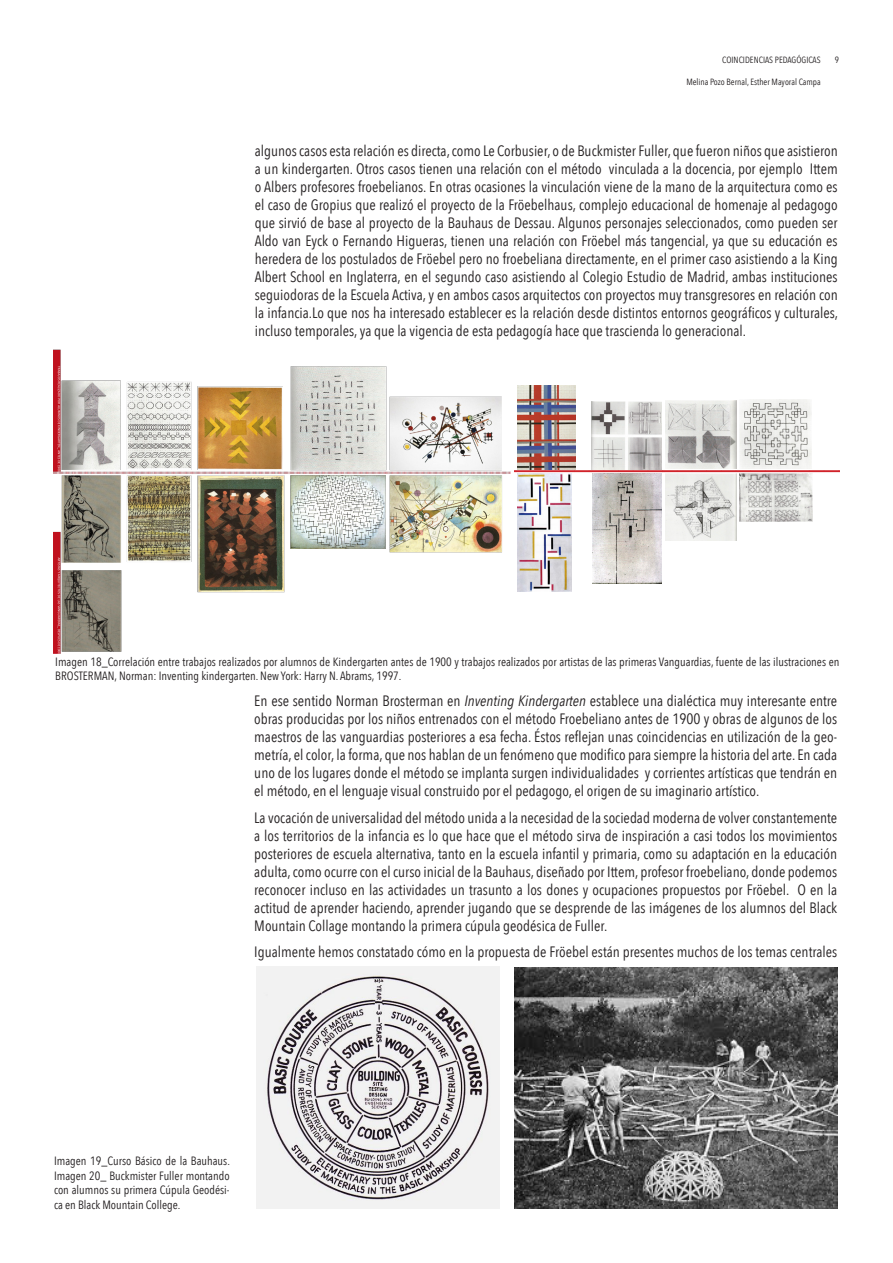
<style>
.page{position:relative;width:893px;height:1263px;background:#fff}
.page>*{position:absolute;margin:0;border:0;box-sizing:border-box;transform-origin:0 0}
.t1{font:15px/18px "Avenir Next Condensed";color:#231f20;text-align:justify}
.t2{font:12px/14.4px "Avenir Next Condensed";color:#231f20}
.t3{font:9px "Avenir Next Condensed";color:#231f20}
.s1{font-style:italic}
</style>
<div class="page">
<img style="left:54px;top:350px;width:457px;height:303px">
<img style="left:592px;top:474px;width:69px;height:109px">
<img style="left:518px;top:474px;width:53px;height:117px">
<img style="left:665px;top:474px;width:72px;height:66px">
<img style="left:665px;top:400px;width:71px;height:69px">
<img style="left:740px;top:399px;width:72px;height:69px">
<img style="left:740px;top:474px;width:72px;height:48px">
<img style="left:592px;top:401px;width:69px;height:68px">
<img style="left:518px;top:386px;width:57px;height:83px">
<svg style="left:515px;top:470px;width:324px;height:2px"></svg>
<img style="left:256px;top:966px;width:243px;height:243px">
<img style="left:515px;top:968px;width:322px;height:241px">
<p class="t3" style="left:722px;top:52px;width:100px">COINCIDENCIAS PEDAGÓGICAS</p>
<p class="t3" style="left:686px;top:74px;width:136px">Melina Pozo Bernal, Esther Mayoral Campa</p>
<p class="t3" style="left:835px;top:52px;width:6px">9</p>
<p class="t1" style="left:255px;top:141px;width:585px">algunos casos esta relación es directa, como Le Corbusier, o de Buckmister Fuller, que fueron niños que asistieron a un kindergarten. Otros casos tienen una relación con el método vinculada a la docencia, por ejemplo Ittem o Albers profesores froebelianos. En otras ocasiones la vinculación viene de la mano de la arquitectura como es el caso de Gropius que realizó el proyecto de la Fröebelhaus, complejo educacional de homenaje al pedagogo que sirvió de base al proyecto de la Bauhaus de Dessau. Algunos personajes seleccionados, como pueden ser Aldo van Eyck o Fernando Higueras, tienen una relación con Fröebel más tangencial, ya que su educación es heredera de los postulados de Fröebel pero no froebeliana directamente, en el primer caso asistiendo a la King Albert School en Inglaterra, en el segundo caso asistiendo al Colegio Estudio de Madrid, ambas instituciones seguiodoras de la Escuela Activa, y en ambos casos arquitectos con proyectos muy transgresores en relación con la infancia.Lo que nos ha interesado establecer es la relación desde distintos entornos geográficos y culturales, incluso temporales, ya que la vigencia de esta pedagogía hace que trascienda lo generacional.</p>
<p class="t2" style="left:55px;top:653px;width:786px">Imagen 18_Correlación entre trabajos realizados por alumnos de Kindergarten antes de 1900 y trabajos realizados por artistas de las primeras Vanguardias, fuente de las ilustraciones en<br>BROSTERMAN, Norman: Inventing kindergarten. New York: Harry N. Abrams, 1997.</p>
<p class="t1" style="left:254px;top:691px;width:584px">En ese sentido Norman Brosterman en <span class="s1">Inventing Kindergarten</span> establece una dialéctica muy interesante entre obras producidas por los niños entrenados con el método Froebeliano antes de 1900 y obras de algunos de los maestros de las vanguardias posteriores a esa fecha. Éstos reflejan unas coincidencias en utilización de la geo&shy;metría, el color, la forma, que nos hablan de un fenómeno que modifico para siempre la historia del arte. En cada uno de los lugares donde el método se implanta surgen individualidades y corrientes artísticas que tendrán en el método, en el lenguaje visual construido por el pedagogo, el origen de su imaginario artístico.</p>
<p class="t1" style="left:254px;top:807px;width:584px">La vocación de universalidad del método unida a la necesidad de la sociedad moderna de volver constantemente a los territorios de la infancia es lo que hace que el método sirva de inspiración a casi todos los movimientos posteriores de escuela alternativa, tanto en la escuela infantil y primaria, como su adaptación en la educación adulta, como ocurre con el curso inicial de la Bauhaus, diseñado por Ittem, profesor froebeliano, donde podemos reconocer incluso en las actividades un trasunto a los dones y ocupaciones propuestos por Fröebel. O en la actitud de aprender haciendo, aprender jugando que se desprende de las imágenes de los alumnos del Black Mountain Collage montando la primera cúpula geodésica de Fuller.</p>
<p class="t1" style="left:254px;top:942px;width:584px">Igualmente hemos constatado cómo en la propuesta de Fröebel están presentes muchos de los temas centrales</p>
<p class="t2" style="left:54px;top:1153px;width:177px;text-align:justify">Imagen 19_Curso Básico de la Bauhaus.<br>Imagen 20_ Buckmister Fuller montando con alumnos su primera Cúpula Geodési&shy;ca en Black Mountain College.</p>
</div>
